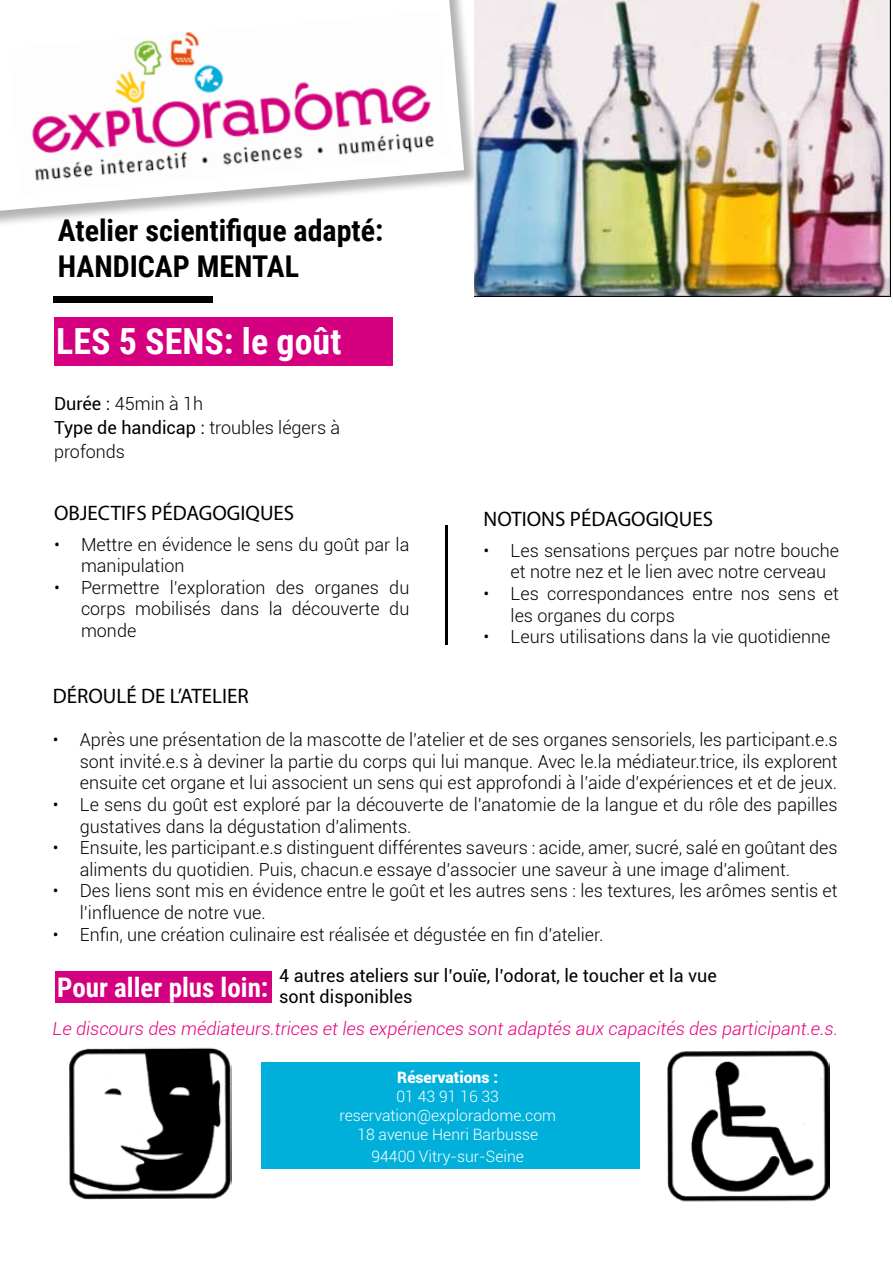
<style>
.page{position:relative;width:893px;height:1263px;background:#fff}
.page>*{position:absolute;margin:0;border:0;box-sizing:border-box;transform-origin:0 0}
.t1{font:700 36px "Roboto Condensed";color:#fff}
.t2{font:700 30px "Roboto Condensed";color:#000}
.t3{font:700 27px "Roboto Condensed";color:#fff}
.t4{font:21px "Myriad Pro";color:#000}
.t5{font:300 18px/21.6px "Roboto";color:#000}
.t6{font:italic 300 18px "Roboto";color:#e6007d}
.t7{font:18px/21.6px "Roboto";color:#000}
.t8{font:300 15.75px/18.9px "Roboto";color:#fff;text-align:center}
.t9{font:900 15.75px "Roboto";color:#fff}
.s1{font-weight:400}
</style>
<div class="page">
<div style="left:0;top:0;width:480px;height:230px;background:#000;opacity:.3"></div>
<svg style="left:0;top:0;width:464px;height:211px"></svg>
<div style="left:54px;top:317px;width:339px;height:49px;background:#d4007f"></div>
<div style="left:53px;top:296px;width:160px;height:6px;background:#000"></div>
<img style="left:8px;top:11px;width:442px;height:184px">
<hr style="left:445px;top:525px;width:3px;height:120px;background:#000">
<img style="left:668px;top:1050px;width:161px;height:152px">
<div style="left:261px;top:1062px;width:379px;height:107px;background:#00b0db"></div>
<img style="left:69px;top:1047px;width:163px;height:152px">
<div style="left:55px;top:972px;width:217px;height:31px;background:#d4007f"></div>
<img style="left:474px;top:0;width:417px;height:296px">
<h2 class="t2" style="left:58px;top:209px;width:327px">Atelier scientifique adapté:</h2>
<h2 class="t2" style="left:58px;top:245px;width:243px">HANDICAP MENTAL</h2>
<h1 class="t1" style="left:56px;top:316px;width:287px">LES 5 SENS: le goût</h1>
<p class="t5" style="left:54px;top:391px;width:288px;line-height:24px"><span class="s1">Durée :</span> 45min à 1h<br><span class="s1">Type de handicap :</span> troubles légers à profonds</p>
<p class="t4" style="left:54px;top:500px;width:242px">OBJECTIFS PÉDAGOGIQUES</p>
<p class="t5" style="left:81px;top:533px;width:330px;text-indent:-27px">• Mettre en évidence le sens du goût par la manipulation</p>
<p class="t5" style="left:81px;top:576px;width:330px;text-align:justify;text-indent:-27px">• Permettre l’exploration des organes du corps mobilisés dans la découverte du monde</p>
<p class="t4" style="left:484px;top:506px;width:231px">NOTIONS PÉDAGOGIQUES</p>
<p class="t5" style="left:511px;top:539px;width:330px;text-indent:-27px">• Les sensations perçues par notre bouche et notre nez et le lien avec notre cerveau</p>
<p class="t5" style="left:511px;top:582px;width:330px;text-indent:-27px">• Les correspondances entre nos sens et les organes du corps</p>
<p class="t5" style="left:484px;top:625px;width:348px">• Leurs utilisations dans la vie quotidienne</p>
<p class="t4" style="left:53px;top:683px;width:197px">DÉROULÉ DE L’ATELIER</p>
<p class="t5" style="left:80px;top:728px;width:759px;text-align:justify;text-indent:-27px">• Après une présentation de la mascotte de l’atelier et de ses organes sensoriels, les participant.e.s sont invité.e.s à deviner la partie du corps qui lui manque. Avec le.la médiateur.trice, ils explorent ensuite cet organe et lui associent un sens qui est approfondi à l’aide d’expériences et et de jeux.</p>
<p class="t5" style="left:80px;top:793px;width:759px;text-indent:-27px">• Le sens du goût est exploré par la découverte de l’anatomie de la langue et du rôle des papilles gustatives dans la dégustation d’aliments.</p>
<p class="t5" style="left:80px;top:836px;width:759px;text-indent:-27px">• Ensuite, les participant.e.s distinguent différentes saveurs : acide, amer, sucré, salé en goûtant des aliments du quotidien. Puis, chacun.e essaye d’associer une saveur à une image d’aliment.</p>
<p class="t5" style="left:80px;top:880px;width:759px;text-indent:-27px">• Des liens sont mis en évidence entre le goût et les autres sens : les textures, les arômes sentis et l’influence de notre vue.</p>
<p class="t5" style="left:53px;top:923px;width:552px">• Enfin, une création culinaire est réalisée et dégustée en fin d’atelier.</p>
<p class="t7" style="left:279px;top:964px;width:439px">4 autres ateliers sur l’ouïe, l’odorat, le toucher et la vue sont disponibles</p>
<p class="t6" style="left:52px;top:1016px;width:787px">Le discours des médiateurs.trices et les expériences sont adaptés aux capacités des participant.e.s.</p>
<h3 class="t3" style="left:57px;top:968px;width:213px">Pour aller plus loin:</h3>
<p class="t9" style="left:397px;top:1067px;width:102px">Réservations :</p>
<p class="t8" style="left:339px;top:1087px;width:218px">01 43 91 16 33 reservation@exploradome.com<br>18 avenue Henri Barbusse</p>
<p class="t8" style="left:371px;top:1146px;width:154px">94400 Vitry-sur-Seine</p>
</div>
